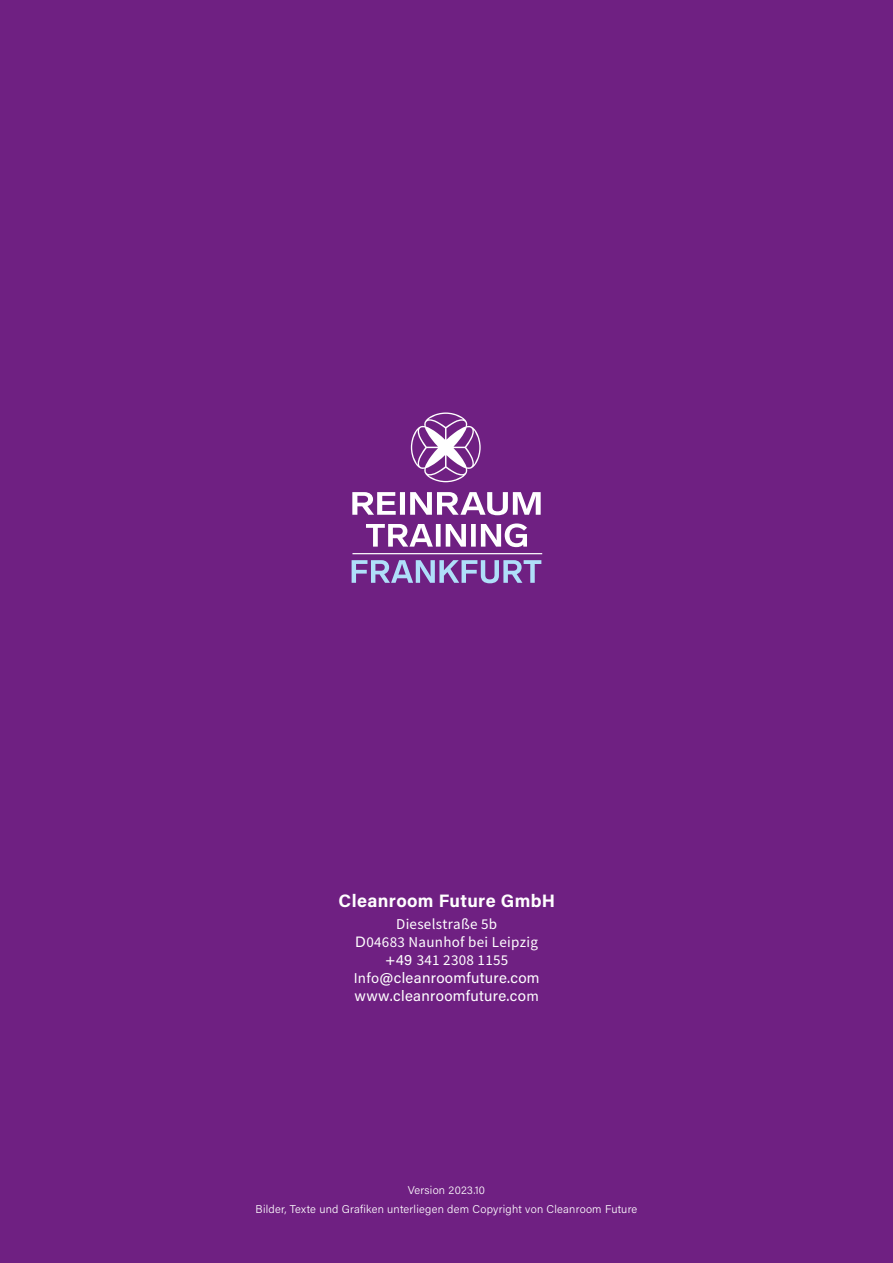
<style>
.page{position:relative;width:893px;height:1263px;background:#6f2082}
.page>*{position:absolute;margin:0;border:0;box-sizing:border-box;transform-origin:0 0}
.t1{font:700 18px "Acumin Pro";letter-spacing:.02em;color:#fff}
.t2{font:15px/18px "Source Sans Pro";letter-spacing:.02em;color:#fff;text-align:center}
.t3{font:15px/18px "Acumin Pro";letter-spacing:.02em;color:#fff}
.t4{font:300 11.25px/18.8px "Acumin Pro";letter-spacing:.02em;color:#fff;text-align:center}
.s1{font-family:"Acumin Pro"}
.s2{font-family:"Source Sans Pro"}
</style>
<div class="page">
<svg style="left:411px;top:412px;width:70px;height:70px"></svg>
<hr style="left:352px;top:553px;width:190px;height:1px;background:#fff">
<svg style="left:352px;top:492px;width:189px;height:23px"></svg>
<svg style="left:366px;top:523px;width:161px;height:24px"></svg>
<svg style="left:352px;top:560px;width:189px;height:23px"></svg>
<h1 class="t1" style="left:339px;top:888px;width:218px">Cleanroom Future GmbH</h1>
<h2 class="t2" style="left:355px;top:915px;width:184px">Dieselstraße 5b<br><span class="s1">D</span>04683 Naunhof bei Leipzig <span class="s1">+49</span> 341 2308 1155</h2>
<h2 class="t3" style="left:354px;top:968px;width:187px"><span class="s2">Info</span>@cleanroomfuture.com www.cleanroomfuture.co<span class="s2">m</span></h2>
<p class="t4" style="left:256px;top:1180px;width:383px">Version 2023.10<br>Bilder, Texte und Grafiken unterliegen dem Copyright von Cleanroom Future</p>
</div>
